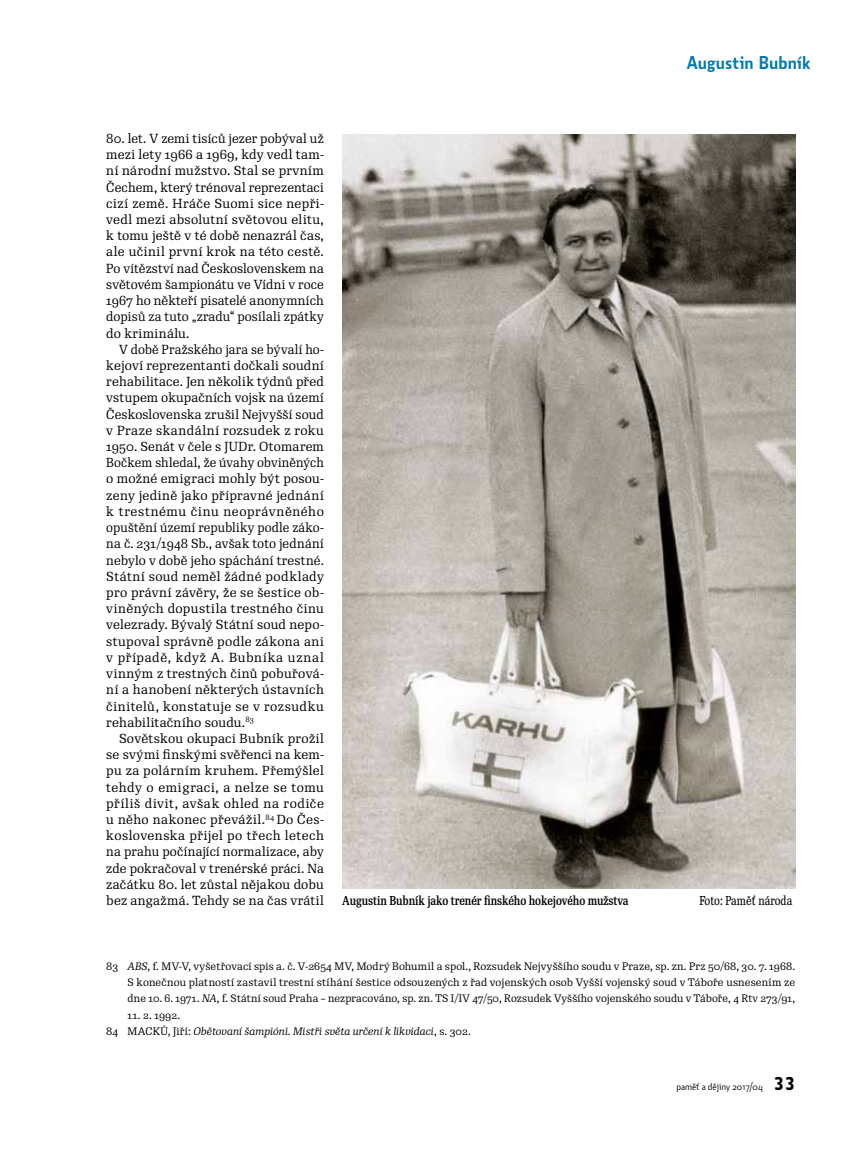
<style>
.page{position:relative;width:859px;height:1149px;background:#fff}
.page>*{position:absolute;margin:0;border:0;box-sizing:border-box;transform-origin:0 0}
.t1{font:600 18px "Botanika Std";letter-spacing:.005em;color:#0078b3}
.t2{font:12.75px/16.2px "Re Public Std";letter-spacing:.02em;color:#000;text-align:justify;scale:.96 1}
.t3{font:12.75px/16.2px "Re Public Std";letter-spacing:.02em;color:#000;text-align:justify}
.t4{font:500 12.45px "Re Public Std Cond";letter-spacing:-.01em;color:#000}
.t5{font:12.45px "Re Public Std Cond";color:#000}
.t6{font:10.5px/16.2px "Re Public Std";letter-spacing:.005em;color:#000;text-align:justify}
.t7{font:italic 10.5px/16.2px "Re Public Std";color:#000}
.t8{font:9.75px "Botanika Std";color:#000}
.s1{font-style:italic}
.s2{font-style:normal}
.s3{font-family:"Botanika Mono";font-weight:700;font-size:18px}
</style>
<div class="page">
<img style="left:342px;top:135px;width:453px;height:753px">
<h1 class="t1" style="left:687px;top:51px;width:125px">Augustin Bubník</h1>
<p class="t3" style="left:106px;top:130px;width:219px">80. let. V zemi tisíců jezer pobýval už mezi lety 1966 a 1969, kdy vedl tam&shy;ní národní mužstvo. Stal se prvním Čechem, který trénoval reprezentaci cizí země. Hráče Suomi sice nepři&shy;vedl mezi absolutní světovou elitu, k tomu ještě v té době nenazrál čas, ale učinil první krok na této cestě.<br>Po vítězství nad Československem na světovém šampionátu ve Vídni v roce 1967 ho někteří pisatelé anonymních dopisů za tuto „zradu“ posílali zpátky do kriminálu.</p>
<p class="t2" style="left:106px;top:341px;width:228px;text-indent:13px">V době Pražského jara se bývalí ho&shy;kejoví reprezentanti dočkali soudní rehabilitace. Jen několik týdnů před vstupem okupačních vojsk na území Československa zrušil Nejvyšší soud v Praze skandální rozsudek z roku 1950. Senát v čele s JUDr. Otomarem Bočkem shledal, že úvahy obviněných o možné emigraci mohly být posou&shy;zeny jedině jako přípravné jednání k trestnému činu neoprávněného opuštění území republiky podle záko&shy;na č. 231/1948 Sb., avšak toto jednání nebylo v době jeho spáchání trestné.<br>Státní soud neměl žádné podklady pro právní závěry, že se šestice ob&shy;viněných dopustila trestného činu velezrady. Bývalý Státní soud nepo&shy;stupoval správně podle zákona ani v případě, když A. Bubníka uznal vinným z trestných činů pobuřová&shy;ní a hanobení některých ústavních činitelů, konstatuje se v rozsudku rehabilitačního soudu.<sup>83</sup></p>
<p class="t3" style="left:106px;top:730px;width:219px;text-indent:13px">Sovětskou okupaci Bubník prožil se svými finskými svěřenci na kem&shy;pu za polárním kruhem. Přemýšlel tehdy o emigraci, a nelze se tomu příliš divit, avšak ohled na rodiče u něho nakonec převážil.<sup>84</sup> Do Čes&shy;koslovenska přijel po třech letech na prahu počínající normalizace, aby zde pokračoval v trenérské práci. Na začátku 80. let zůstal nějakou dobu bez angažmá. Tehdy se na čas vrátil</p>
<p class="t4" style="left:342px;top:892px;width:288px">Augustin Bubník jako trenér finského hokejového mužstva</p>
<p class="t5" style="left:699px;top:892px;width:94px">Foto: Paměť národa</p>
<p class="t6" style="left:128px;top:957px;width:669px;text-indent:-21px">83 <span class="s1">ABS</span>, f. MV-V, vyšetřovací spis a. č. V-2654 MV, Modrý Bohumil a spol., Rozsudek Nejvyššího soudu v Praze, sp. zn. Prz 50/68, 30. 7. 1968.<br>S konečnou platností zastavil trestní stíhání šestice odsouzených z řad vojenských osob Vyšší vojenský soud v Táboře usnesením ze dne 10. 6. 1971. <span class="s1">NA</span>, f. Státní soud Praha – nezpracováno, sp. zn. TS I/IV 47/50, Rozsudek Vyššího vojenského soudu v Táboře, 4 Rtv 273/91,</p>
<p class="t7" style="left:106px;top:1006px;width:366px;text-indent:21px"><span class="s2">11. 2. 1992.<br>84 MACKŮ, Jiří:</span> Obětovaní šampióni. Mistři světa určení k likvidaci<span class="s2">, s. 302.</span></p>
<p class="t8" style="left:676px;top:1080px;width:120px">paměť a dějiny 2017/04 <span class="s3">33</span></p>
</div>
